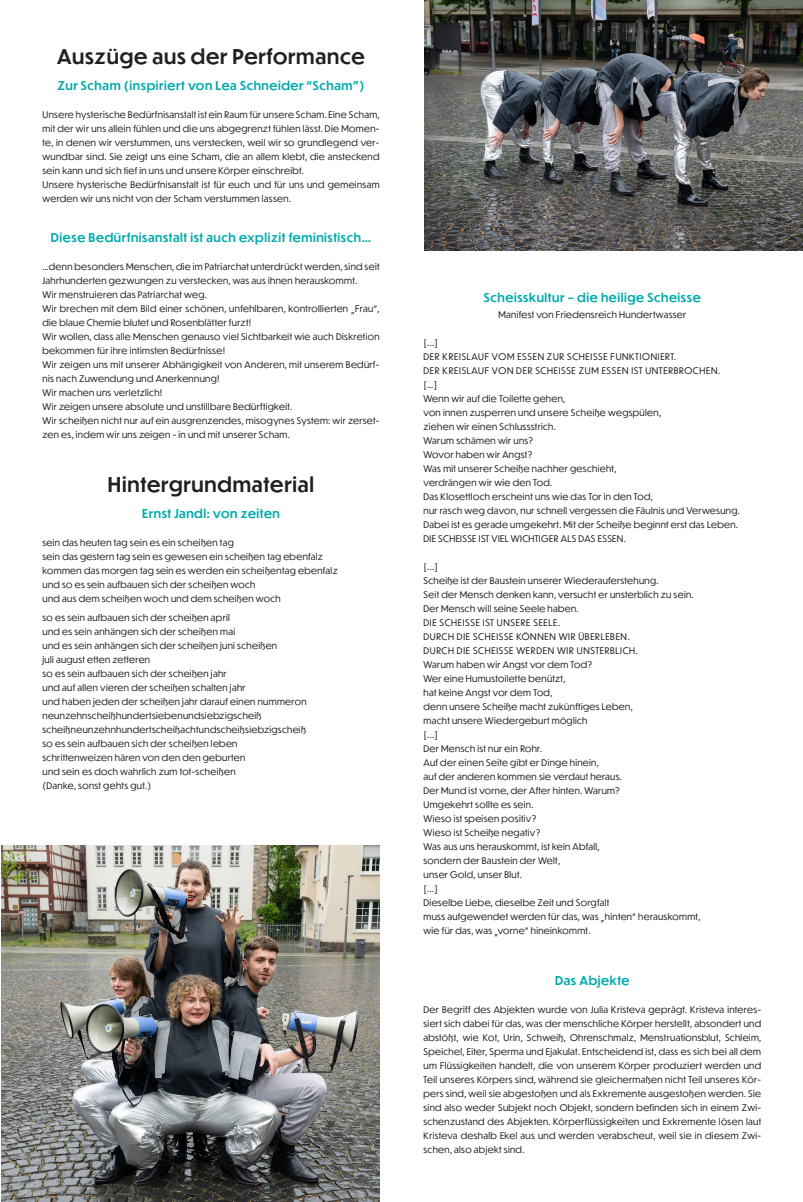
<style>
.page{position:relative;width:803px;height:1202px;background:#fff}
.page>*{position:absolute;margin:0;border:0;box-sizing:border-box;transform-origin:0 0}
.t1{font:500 20px "Dunbar Tall";letter-spacing:.04em;color:#231f20}
.t2{font:500 12px "Dunbar Tall";letter-spacing:.05em;color:#00aaad}
.t3{font:9px/14px "Dunbar Tall";letter-spacing:.04em;color:#231f20}
</style>
<div class="page">
<img style="left:1px;top:845px;width:378px;height:357px">
<img style="left:424px;top:0;width:378px;height:250px">
<h1 class="t1" style="left:57px;top:42px;width:309px">Auszüge aus der Performance</h1>
<h2 class="t2" style="left:57px;top:77px;width:308px">Zur Scham (inspiriert von Lea Schneider “Scham”)</h2>
<p class="t3" style="left:42px;top:107px;width:338px">Unsere hysterische Bedürfnisanstalt ist ein Raum für unsere Scham. Eine Scham, mit der wir uns allein fühlen und die uns abgegrenzt fühlen lässt. Die Momen&shy;te, in denen wir verstummen, uns verstecken, weil wir so grundlegend ver&shy;wundbar sind. Sie zeigt uns eine Scham, die an allem klebt, die ansteckend sein kann und sich tief in uns und unsere Körper einschreibt.<br>Unsere hysterische Bedürfnisanstalt ist für euch und für uns und gemeinsam werden wir uns nicht von der Scham verstummen lassen.</p>
<h2 class="t2" style="left:51px;top:229px;width:321px">Diese Bedürfnisanstalt ist auch explizit feministisch…</h2>
<p class="t3" style="left:42px;top:259px;width:338px">…denn besonders Menschen, die im Patriarchat unterdrückt werden, sind seit Jahrhunderten gezwungen zu verstecken, was aus ihnen herauskommt.<br>Wir menstruieren das Patriarchat weg.<br>Wir brechen mit dem Bild einer schönen, unfehlbaren, kontrollierten „Frau“, die blaue Chemie blutet und Rosenblätter furzt!<br>Wir wollen, dass alle Menschen genauso viel Sichtbarkeit wie auch Diskretion bekommen für ihre intimsten Bedürfnisse!<br>Wir zeigen uns mit unserer Abhängigkeit von Anderen, mit unserem Bedürf&shy;nis nach Zuwendung und Anerkennung!<br>Wir machen uns verletzlich!<br>Wir zeigen unsere absolute und unstillbare Bedürftigkeit.<br>Wir scheißen nicht nur auf ein ausgrenzendes, misogynes System: wir zerset&shy;zen es, indem wir uns zeigen - in und mit unserer Scham.</p>
<h1 class="t1" style="left:108px;top:470px;width:207px">Hintergrundmaterial</h1>
<h2 class="t2" style="left:142px;top:505px;width:139px">Ernst Jandl: von zeiten</h2>
<p class="t3" style="left:42px;top:535px;width:296px">sein das heuten tag sein es ein scheißen tag<br>sein das gestern tag sein es gewesen ein scheißen tag ebenfalz kommen das morgen tag sein es werden ein scheißentag ebenfalz und so es sein aufbauen sich der scheißen woch<br>und aus dem scheißen woch und dem scheißen woch</p>
<p class="t3" style="left:42px;top:610px;width:265px">so es sein aufbauen sich der scheißen april<br>und es sein anhängen sich der scheißen mai<br>und es sein anhängen sich der scheißen juni scheißen<br>juli august etten zetteren<br>so es sein aufbauen sich der scheißen jahr<br>und auf allen vieren der scheißen schalten jahr<br>und haben jeden der scheißen jahr darauf einen nummeron neunzehnscheißhundertsiebenundsiebzigscheiß scheißneunzehnhundertscheißachtundscheißsiebzigscheiß so es sein aufbauen sich der scheißen leben schrittenweizen hären von den den geburten<br>und sein es doch wahrlich zum tot-scheißen<br>(Danke, sonst gehts gut.)</p>
<h2 class="t2" style="left:483px;top:289px;width:218px">Scheisskultur – die heilige Scheisse</h2>
<p class="t3" style="left:498px;top:307px;width:189px">Manifest von Friedensreich Hundertwasser</p>
<p class="t3" style="left:423px;top:335px;width:318px">[...]<br>DER KREISLAUF VOM ESSEN ZUR SCHEISSE FUNKTIONIERT.<br>DER KREISLAUF VON DER SCHEISSE ZUM ESSEN IST UNTERBROCHEN.<br>[…]<br>Wenn wir auf die Toilette gehen,<br>von innen zusperren und unsere Scheiße wegspülen,<br>ziehen wir einen Schlussstrich.<br>Warum schämen wir uns?<br>Wovor haben wir Angst?<br>Was mit unserer Scheiße nachher geschieht,<br>verdrängen wir wie den Tod.<br>Das Klosettloch erscheint uns wie das Tor in den Tod,<br>nur rasch weg davon, nur schnell vergessen die Fäulnis und Verwesung.<br>Dabei ist es gerade umgekehrt. Mit der Scheiße beginnt erst das Leben.<br>DIE SCHEISSE IST VIEL WICHTIGER ALS DAS ESSEN.</p>
<p class="t3" style="left:423px;top:559px;width:278px">[...]<br>Scheiße ist der Baustein unserer Wiederauferstehung.<br>Seit der Mensch denken kann, versucht er unsterblich zu sein.<br>Der Mensch will seine Seele haben.<br>DIE SCHEISSE IST UNSERE SEELE.<br>DURCH DIE SCHEISSE KÖNNEN WIR ÜBERLEBEN.<br>DURCH DIE SCHEISSE WERDEN WIR UNSTERBLICH.<br>Warum haben wir Angst vor dem Tod?<br>Wer eine Humustoilette benützt,<br>hat keine Angst vor dem Tod,<br>denn unsere Scheiße macht zukünftiges Leben,<br>macht unsere Wiedergeburt möglich<br>[...]<br>Der Mensch ist nur ein Rohr.<br>Auf der einen Seite gibt er Dinge hinein,<br>auf der anderen kommen sie verdaut heraus.<br>Der Mund ist vorne, der After hinten. Warum?<br>Umgekehrt sollte es sein.<br>Wieso ist speisen positiv?<br>Wieso ist Scheiße negativ?<br>Was aus uns herauskommt, ist kein Abfall,<br>sondern der Baustein der Welt,<br>unser Gold, unser Blut.<br>[...]<br>Dieselbe Liebe, dieselbe Zeit und Sorgfalt<br>muss aufgewendet werden für das, was „hinten“ herauskommt, wie für das, was „vorne“ hineinkommt.</p>
<h2 class="t2" style="left:555px;top:972px;width:76px">Das Abjekte</h2>
<p class="t3" style="left:423px;top:1002px;width:339px;text-align:justify">Der Begriff des Abjekten wurde von Julia Kristeva geprägt. Kristeva interes&shy;siert sich dabei für das, was der menschliche Körper herstellt, absondert und abstößt, wie Kot, Urin, Schweiß, Ohrenschmalz, Menstruationsblut, Schleim, Speichel, Eiter, Sperma und Ejakulat. Entscheidend ist, dass es sich bei all dem um Flüssigkeiten handelt, die von unserem Körper produziert werden und Teil unseres Körpers sind, während sie gleichermaßen nicht Teil unseres Kör&shy;pers sind, weil sie abgestoßen und als Exkremente ausgestoßen werden. Sie sind also weder Subjekt noch Objekt, sondern befinden sich in einem Zwi&shy;schenzustand des Abjekten. Körperflüssigkeiten und Exkremente lösen laut Kristeva deshalb Ekel aus und werden verabscheut, weil sie in diesem Zwi&shy;schen, also abjekt sind.</p>
</div>
